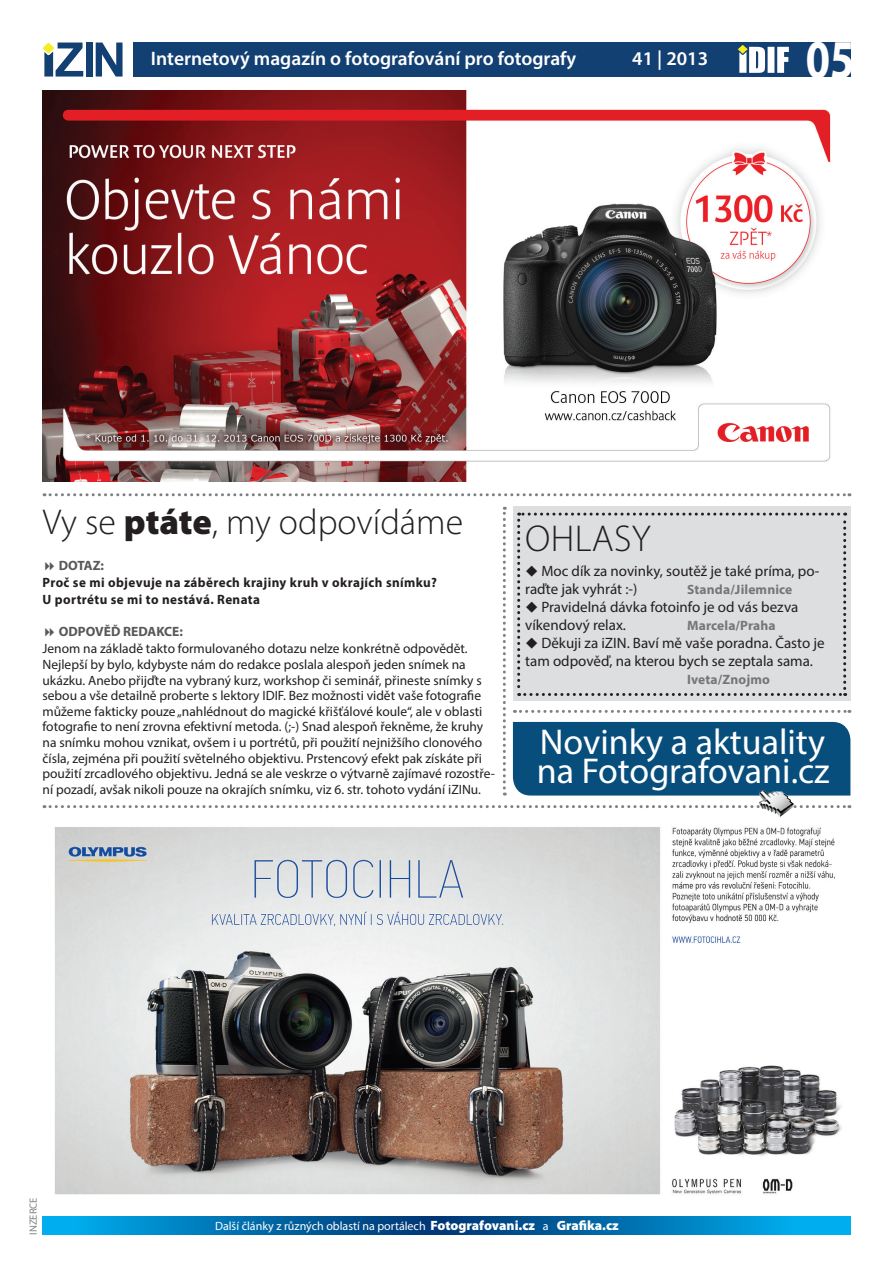
<style>
.page{position:relative;width:893px;height:1263px;background:#fff}
.page>*{position:absolute;margin:0;border:0;box-sizing:border-box;transform-origin:0 0}
.t1{font:700 54.9px "Myriad Pro";color:#fff;scale:.8 1}
.t2{font:300 37.5px "Myriad Pro";letter-spacing:.01em;color:#231f20}
.t3{font:36px/28.5px "Myriad Pro";color:#fff}
.t4{font:300 36px "Myriad Pro";color:#231f20}
.t5{font:600 19.5px "Myriad Pro";color:#fff}
.t6{font:15px/18px "Myriad Pro";color:#231f20}
.t7{font:13.5px/15.6px "Myriad Pro";color:#231f20}
.t8{font:700 13.5px/17px "Myriad Pro";letter-spacing:.03em;color:#231f20}
.t9{font:700 13.5px "Myriad Pro";letter-spacing:.01em;color:#757679}
.t10{font:900 13.5px "Myriad Pro";color:#fff}
.t11{font:700 13.5px "Myriad Pro";color:#57585a}
.t12{font:12px "Myriad Pro";color:#fff}
.t13{font:10.5px "Myriad Pro";color:#808285}
.s1{font-weight:900}
</style>
<div class="page">
<svg style="left:43px;top:1216px;width:807px;height:18px;background:#0074b3"></svg>
<div style="left:133px;top:43px;width:717px;height:34px;background:#134073"></div>
<svg style="left:738px;top:45px;width:51px;height:28px"></svg>
<div style="left:86px;top:43px;width:7px;height:34px;background:#134073"></div>
<svg style="left:96px;top:43px;width:27px;height:34px"></svg>
<svg style="left:43px;top:43px;width:40px;height:34px"></svg>
<div style="left:513px;top:507px;width:337px;height:194px;background:#dddee0"></div>
<svg style="left:517px;top:513px;width:329px;height:183px"></svg>
<svg style="left:503px;top:507px;width:3px;height:288px"></svg>
<svg style="left:44px;top:493px;width:806px;height:3px"></svg>
<svg style="left:514px;top:710px;width:336px;height:3px"></svg>
<img style="left:43px;top:90px;width:788px;height:391px">
<img style="left:54px;top:827px;width:788px;height:368px">
<svg style="left:44px;top:805px;width:806px;height:3px"></svg>
<div style="left:513px;top:722px;width:337px;height:73px;background:#084e7d"></div>
<img style="left:758px;top:789px;width:37px;height:28px">
<h3 class="t5" style="left:151px;top:46px;width:427px">Internetový magazín o fotografování pro fotografy</h3>
<h3 class="t5" style="left:632px;top:46px;width:77px">41 | 2013</h3>
<h1 class="t1" style="left:806px;top:23px;width:63px">05</h1>
<h3 class="t4" style="left:43px;top:500px;width:422px">Vy se <span class="s1">ptáte</span>, my odpovídáme</h3>
<p class="t11" style="left:59px;top:556px;width:47px">DOTAZ:</p>
<p class="t8" style="left:43px;top:573px;width:396px">Proč se mi objevuje na záběrech krajiny kruh v okrajích snímku?<br>U portrétu se mi to nestává. Renata</p>
<p class="t11" style="left:59px;top:623px;width:126px">ODPOVĚĎ REDAKCE:</p>
<p class="t7" style="left:43px;top:641px;width:454px">Jenom na základě takto formulovaného dotazu nelze konkrétně odpovědět.<br>Nejlepší by bylo, kdybyste nám do redakce poslala alespoň jeden snímek na ukázku. Anebo přijďte na vybraný kurz, workshop či seminář, přineste snímky s sebou a vše detailně proberte s lektory IDIF. Bez možnosti vidět vaše fotografie můžeme fakticky pouze „nahlédnout do magické křišťálové koule“, ale v oblasti fotografie to není zrovna efektivní metoda. (;-) Snad alespoň řekněme, že kruhy na snímku mohou vznikat, ovšem i u portrétů, při použití nejnižšího clonového čísla, zejména při použití světelného objektivu. Prstencový efekt pak získáte při použití zrcadlového objektivu. Jedná se ale veskrze o výtvarně zajímavé rozostře&shy;ní pozadí, avšak nikoli pouze na okrajích snímku, viz 6. str. tohoto vydání iZINu.</p>
<h2 class="t2" style="left:525px;top:516px;width:127px">OHLASY</h2>
<p class="t6" style="left:525px;top:561px;width:296px">◆ Moc dík za novinky, soutěž je také príma, po&shy;raďte jak vyhrát :-)</p>
<p class="t9" style="left:687px;top:580px;width:107px">Standa/Jilemnice</p>
<p class="t6" style="left:525px;top:597px;width:275px">◆ Pravidelná dávka fotoinfo je od vás bezva víkendový relax.</p>
<p class="t9" style="left:687px;top:616px;width:90px">Marcela/Praha</p>
<p class="t6" style="left:525px;top:633px;width:301px">◆ Děkuji za iZIN. Baví mě vaše poradna. Často je tam odpověď, na kterou bych se zeptala sama.</p>
<p class="t9" style="left:687px;top:670px;width:84px">Iveta/Znojmo</p>
<h3 class="t3" style="left:537px;top:727px;width:294px">Novinky a aktuality na Fotografovani.cz</h3>
<p class="t13" style="left:27px;top:1235px;width:39px;rotate:-90deg">INZERCE</p>
<p class="t10" style="left:430px;top:1216px;width:106px">Fotografovani.cz</p>
<p class="t10" style="left:557px;top:1216px;width:64px">Grafika.cz</p>
<p class="t12" style="left:215px;top:1218px;width:212px">Další články z různých oblastí na portálech</p>
<p class="t12" style="left:543px;top:1218px;width:7px">a</p>
<p class="t12" style="left:610px;top:1218px;width:4px">.</p>
</div>
